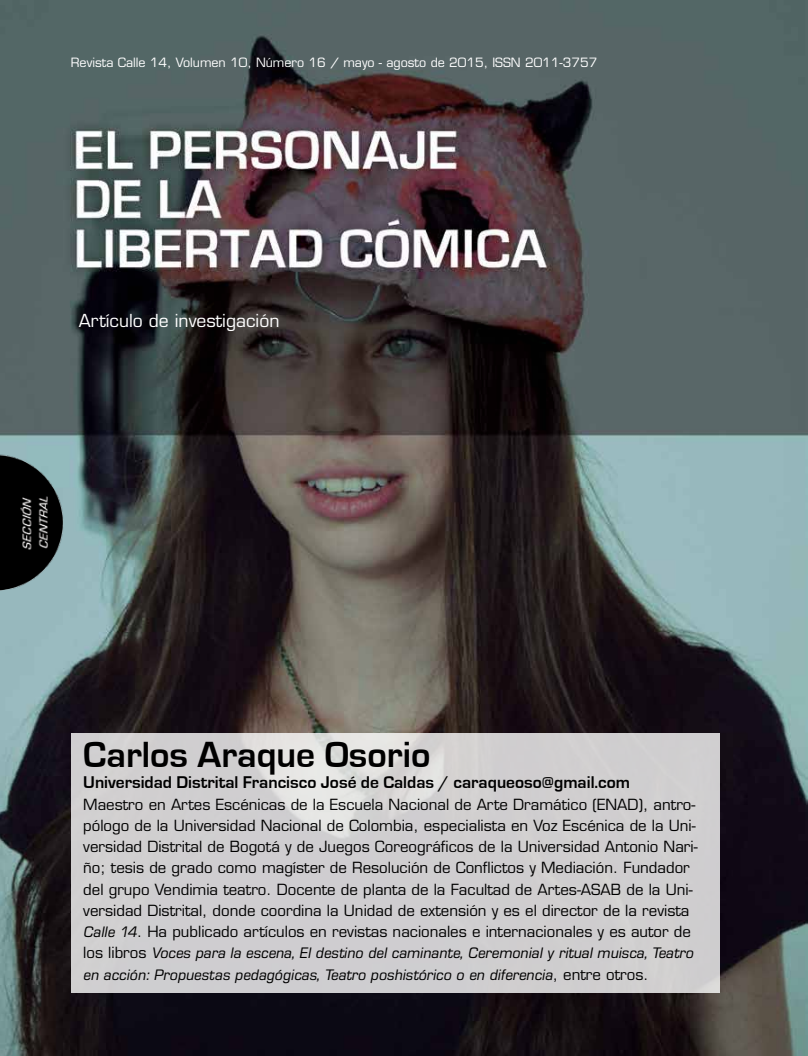
<style>
.page{position:relative;width:808px;height:1056px;background:#fff}
.page>*{position:absolute;margin:0;border:0;box-sizing:border-box;transform-origin:0 0}
.t1{font:700 37.5px "Eurostile";color:#000}
.t2{font:700 17.5px "Eurostile";color:#000}
.t3{font:17.5px "Eurostile";color:#fff}
.t4{font:15px/21.2px "Eurostile";color:#000}
.t5{font:italic 15px/21.2px "Eurostile BQ";color:#000}
.t6{font:12.5px "Eurostile";color:#fff}
.s1{font-family:"Eurostile BQ";font-style:italic}
.s2{font-family:"Eurostile";font-style:normal}
</style>
<div class="page">
<img style="left:0;top:0;width:807px;height:1056px">
<svg style="left:71px;top:733px;width:648px;height:260px;background:#d1cfd0"></svg>
<img style="left:0;top:415px;width:213px;height:221px">
<p class="t6" style="left:71px;top:55px;width:528px">Revista Calle 14, Volumen 10, Número 16 / mayo - agosto de 2015, ISSN 2011-3757</p>
<p class="t3" style="left:79px;top:310px;width:202px">Artículo de investigación</p>
<h1 class="t1" style="left:83px;top:734px;width:349px">Carlos Araque Osorio</h1>
<p class="t2" style="left:83px;top:773px;width:548px">Universidad Distrital Francisco José de Caldas / caraqueoso@gmail.com</p>
<p class="t4" style="left:83px;top:794px;width:616px">Maestro en Artes Escénicas de la Escuela Nacional de Arte Dramático (ENAD), antro&shy;pólogo de la Universidad Nacional de Colombia, especialista en Voz Escénica de la Uni&shy;versidad Distrital de Bogotá y de Juegos Coreográficos de la Universidad Antonio Nari&shy;ño; tesis de grado como magíster de Resolución de Conflictos y Mediación. Fundador del grupo Vendimia teatro. Docente de planta de la Facultad de Artes-ASAB de la Uni&shy;versidad Distrital, donde coordina la Unidad de extensión y es el director de la revista <span class="s1">Calle 14</span>. Ha publicado artículos en revistas nacionales e internacionales y es autor de</p>
<p class="t5" style="left:83px;top:943px;width:612px"><span class="s2">los libros</span> Voces para la escena, El destino del caminante, Ceremonial y ritual muisca, Teatro en acción: Propuestas pedagógicas, Teatro poshistórico o en diferencia<span class="s2">, entre otros.</span></p>
</div>
